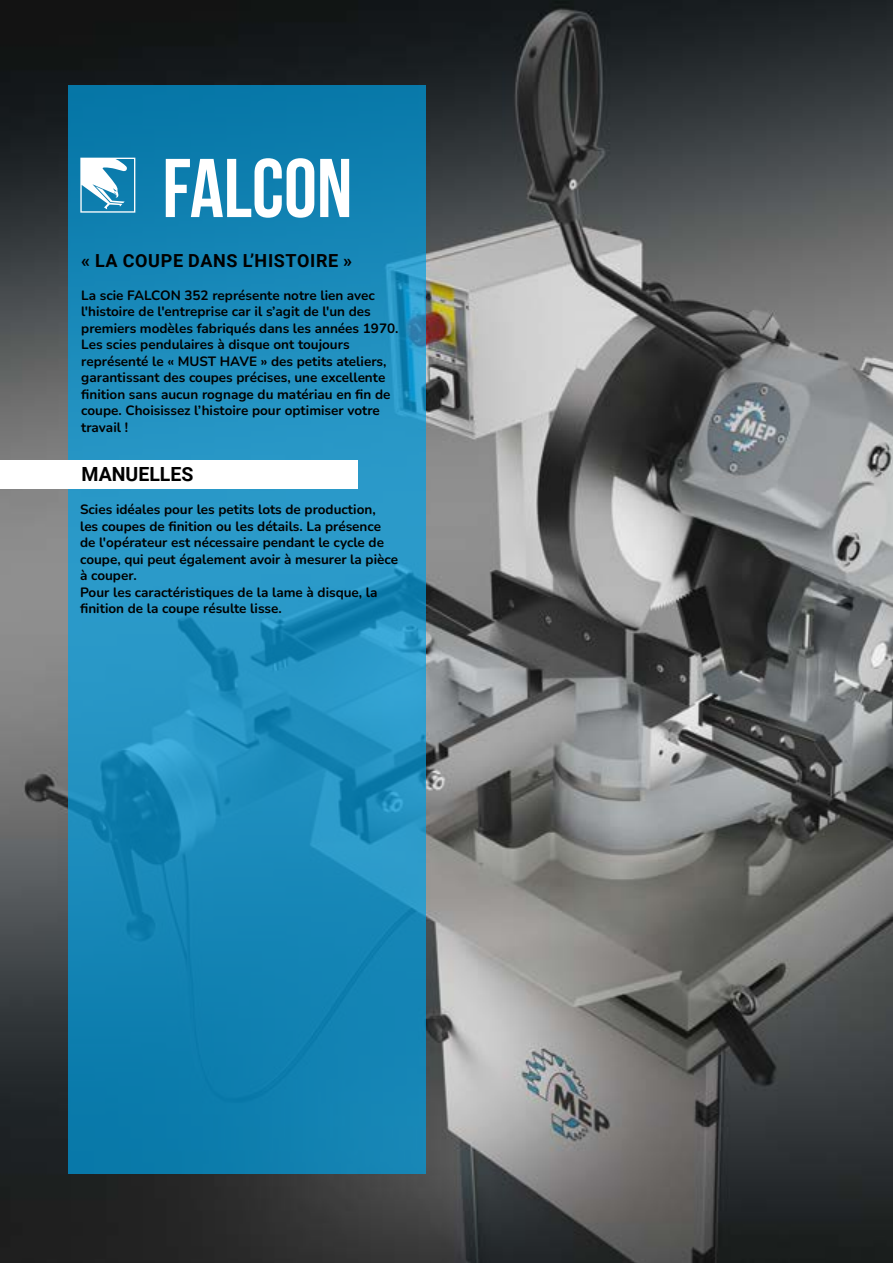
<style>
.page{position:relative;width:893px;height:1263px;background:#fff}
.page>*{position:absolute;margin:0;border:0;box-sizing:border-box;transform-origin:0 0}
.t1{font:700 83.1px "Bebas Neue";color:#fff}
.t2{font:700 19.5px "Roboto";color:#000}
.t3{font:700 18px "Roboto";letter-spacing:.035em;color:#000}
.t4{font:200 13.5px/16.5px "Nunito";color:#000}
</style>
<div class="page">
<img style="left:0;top:0;width:893px;height:1263px">
<svg style="left:68px;top:85px;width:357px;height:1089px;background:#1a8aba"></svg>
<div style="left:0;top:460px;width:357px;height:28px;background:#fff"></div>
<svg style="left:80px;top:158px;width:55px;height:55px"></svg>
<hr style="left:892px;top:219px;width:1px;height:51px;background:#009fe3">
<h1 class="t1" style="left:162px;top:143px;width:191px">FALCON</h1>
<h3 class="t3" style="left:81px;top:248px;width:272px">« LA COUPE DANS L’HISTOIRE »</h3>
<p class="t4" style="left:81px;top:286px;width:319px">La scie FALCON 352 représente notre lien avec l'histoire de l'entreprise car il s’agit de l'un des premiers modèles fabriqués dans les années 1970.<br>Les scies pendulaires à disque ont toujours représenté le « MUST HAVE » des petits ateliers, garantissant des coupes précises, une excellente finition sans aucun rognage du matériau en fin de coupe. Choisissez l’histoire pour optimiser votre travail !</p>
<h2 class="t2" style="left:81px;top:460px;width:114px">MANUELLES</h2>
<p class="t4" style="left:80px;top:501px;width:319px">Scies idéales pour les petits lots de production,<br>les coupes de finition ou les détails. La présence de l'opérateur est nécessaire pendant le cycle de coupe, qui peut également avoir à mesurer la pièce à couper.<br>Pour les caractéristiques de la lame à disque, la finition de la coupe résulte lisse.</p>
</div>
